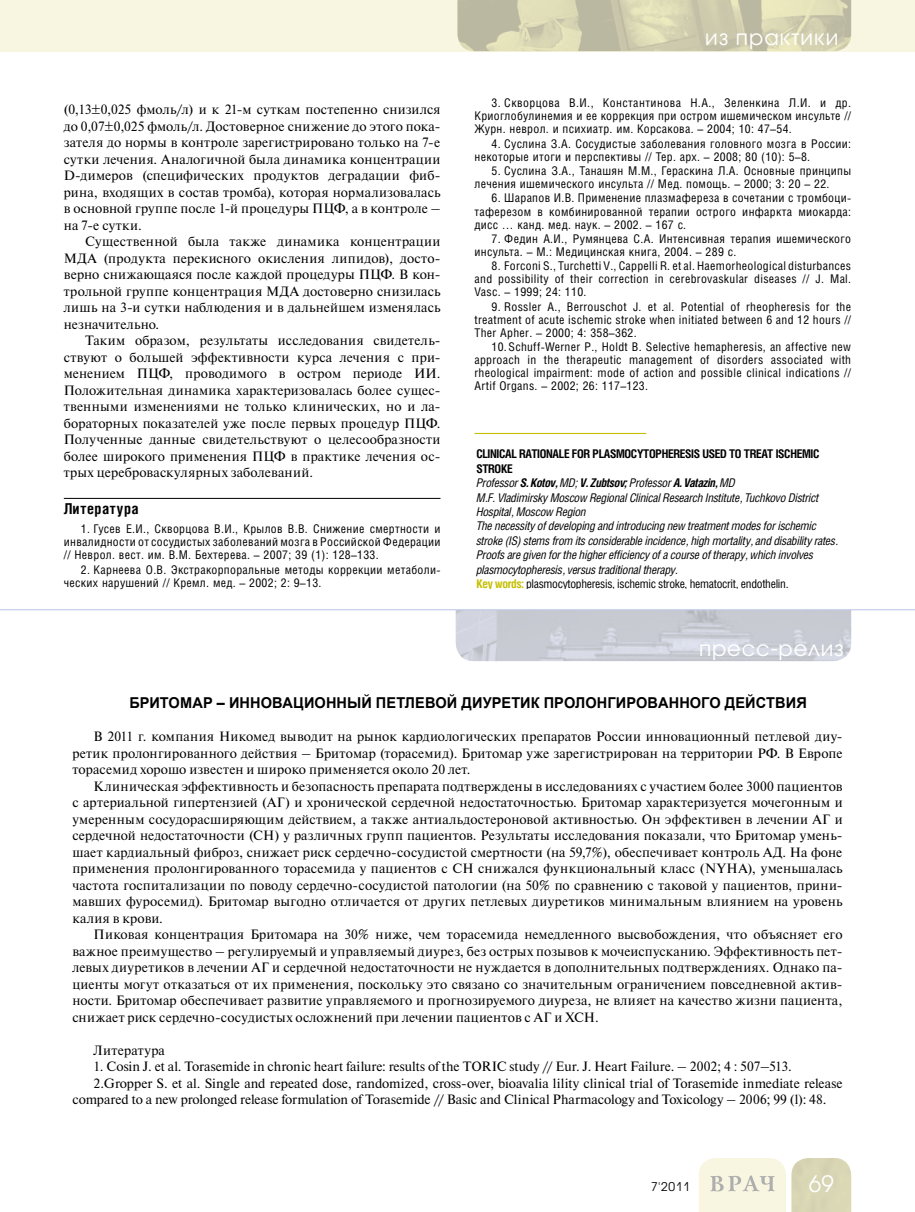
<style>
.page{position:relative;width:915px;height:1212px;background:#fff}
.page>*{position:absolute;margin:0;border:0;box-sizing:border-box;transform-origin:0 0}
.t1{font:22.5px "Avant Garde Gothic C";color:#fff}
.t2{font:21px "Avant Garde Gothic C";letter-spacing:.045em;color:#fff}
.t3{font:700 15px "Arial";letter-spacing:.005em;color:#000}
.t4{font:700 15px "Helios Cond";letter-spacing:.045em;color:#000}
.t5{font:13.5px/16.5px "Newton C";letter-spacing:.005em;color:#000;text-align:justify}
.t6{font:12px/13px "Helios Cond";letter-spacing:.025em;color:#000;text-align:justify}
.t7{font:italic 12px/14.4px "Helios Cond";letter-spacing:-.025em;color:#000}
.t8{font:12px "Avant Garde Gothic C";color:#000}
.s1{font-weight:700;font-style:normal}
.s2{font-weight:700}
.s3{font-weight:700;font-style:normal;color:#c4bf00}
.s4{font-style:normal}
</style>
<div class="page">
<div style="left:0;top:0;width:914px;height:51px;background:#f8f6e0"></div>
<img style="left:457px;top:0;width:393px;height:51px">
<div style="left:791px;top:1158px;width:59px;height:54px;background:#d9d6b5"></div>
<svg style="left:699px;top:1158px;width:86px;height:54px;background:#f2f0dc"></svg>
<hr style="left:64px;top:498px;width:376px;height:1px;background:#000">
<hr style="left:474px;top:433px;width:172px;height:1px;background:#c4bf00">
<img style="left:455px;top:610px;width:395px;height:51px">
<hr style="left:0;top:609px;width:914px;height:1px;background:#becae6">
<p class="t5" style="left:64px;top:101px;width:378px">(0,13±0,025 фмоль/л) и к 21-м суткам постепенно снизился до 0,07±0,025 фмоль/л. Достоверное снижение до этого пока&shy;зателя до нормы в контроле зарегистрировано только на 7-е сутки лечения. Аналогичной была динамика концентрации D-димеров (специфических продуктов деградации фиб&shy;рина, входящих в состав тромба), которая нормализовалась в основной группе после 1-й процедуры ПЦФ, а в контроле – на 7-е сутки.</p>
<p class="t5" style="left:64px;top:233px;width:378px;text-indent:21px">Существенной была также динамика концентрации МДА (продукта перекисного окисления липидов), досто&shy;верно снижающаяся после каждой процедуры ПЦФ. В кон&shy;трольной группе концентрация МДА достоверно снизилась лишь на 3-и сутки наблюдения и в дальнейшем изменялась незначительно.</p>
<p class="t5" style="left:64px;top:332px;width:378px;text-indent:21px">Таким образом, результаты исследования свидетель&shy;ствуют о большей эффективности курса лечения с при&shy;менением ПЦФ, проводимого в остром периоде ИИ.<br>Положительная динамика характеризовалась более сущес&shy;твенными изменениями не только клинических, но и ла&shy;бораторных показателей уже после первых процедур ПЦФ.<br>Полученные данные свидетельствуют о целесообразности более широкого применения ПЦФ в практике лечения ос&shy;трых цереброваскулярных заболеваний.</p>
<p class="t4" style="left:64px;top:500px;width:76px">Литература</p>
<p class="t6" style="left:64px;top:522px;width:378px;text-indent:17px">1. Гусев Е.И., Скворцова В.И., Крылов В.В. Снижение смертности и инвалидности от сосудистых заболеваний мозга в Российской Федерации // Неврол. вест. им. В.М. Бехтерева. – 2007; 39 (1): 128–133.</p>
<p class="t6" style="left:64px;top:562px;width:378px;text-indent:17px">2. Карнеева О.В. Экстракорпоральные методы коррекции метаболи&shy;ческих нарушений // Кремл. мед. – 2002; 2: 9–13.</p>
<h2 class="t2" style="left:704px;top:25px;width:135px">из практики</h2>
<p class="t6" style="left:474px;top:96px;width:378px;text-indent:17px">3. Скворцова В.И., Константинова Н.А., Зеленкина Л.И. и др.<br>Криоглобулинемия и ее коррекция при остром ишемическом инсульте // Журн. неврол. и психиатр. им. Корсакова. – 2004; 10: 47–54.</p>
<p class="t6" style="left:474px;top:137px;width:378px;text-indent:17px">4. Суслина З.А. Сосудистые заболевания головного мозга в России: некоторые итоги и перспективы // Тер. арх. – 2008; 80 (10): 5–8.</p>
<p class="t6" style="left:474px;top:164px;width:378px;text-indent:17px">5. Суслина З.А., Танашян М.М., Гераскина Л.А. Основные принципы лечения ишемического инсульта // Мед. помощь. – 2000; 3: 20 – 22.</p>
<p class="t6" style="left:474px;top:191px;width:378px;text-indent:17px">6. Шарапов И.В. Применение плазмафереза в сочетании с тромбоци&shy;таферезом в комбинированной терапии острого инфаркта миокарда: дисс … канд. мед. наук. – 2002. – 167 с.</p>
<p class="t6" style="left:474px;top:232px;width:378px;text-indent:17px">7. Федин А.И., Румянцева С.А. Интенсивная терапия ишемического инсульта. – М.: Медицинская книга, 2004. – 289 с.</p>
<p class="t6" style="left:474px;top:259px;width:378px;text-indent:17px">8. Forconi S., Turchetti V., Cappelli R. et al. Haemorheological disturbances and possibility of their correction in cerebrovaskular diseases // J. Mal.<br>Vasc. – 1999; 24: 110.</p>
<p class="t6" style="left:474px;top:300px;width:378px;text-indent:17px">9. Rossler A., Berrouschot J. et al. Potential of rheopheresis for the treatment of acute ischemic stroke when initiated between 6 and 12 hours // Ther Apher. – 2000; 4: 358–362.</p>
<p class="t6" style="left:474px;top:340px;width:378px;text-indent:17px">10. Schuff-Werner P., Holdt B. Selective hemapheresis, an affective new approach in the therapeutic management of disorders associated with rheological impairment: mode of action and possible clinical indications // Artif Organs. – 2002; 26: 117–123.</p>
<p class="t7" style="left:476px;top:447px;width:363px"><span class="s1">CLINICAL RATIONALE FOR PLASMOCYTOPHERESIS USED TO TREAT ISCHEMIC STROKE<br></span>Professor <span class="s2">S. Kotov,</span> MD; <span class="s2">V. Zubtsov;</span> Professor <span class="s2">A. Vatazin,</span> MD<br>M.F. Vladimirsky Moscow Regional Clinical Research Institute, Tuchkovo District Hospital, Moscow Region<br>The necessity of developing and introducing new treatment modes for ischemic stroke (IS) stems from its considerable incidence, high mortality, and disability rates.<br>Proofs are given for the higher efficiency of a course of therapy, which involves plasmocytopheresis, versus traditional therapy.<br><span class="s3">Key words:</span> <span class="s4">plasmocytopheresis, ischemic stroke, hematocrit, endothelin.</span></p>
<h2 class="t2" style="left:698px;top:636px;width:146px">пресс-релиз</h2>
<p class="t3" style="left:129px;top:693px;width:678px">БРИТОМАР – ИННОВАЦИОННЫЙ ПЕТЛЕВОЙ ДИУРЕТИК ПРОЛОНГИРОВАННОГО ДЕЙСТВИЯ</p>
<p class="t5" style="left:72px;top:728px;width:771px;text-indent:21px">В 2011 г. компания Никомед выводит на рынок кардиологических препаратов России инновационный петлевой диу&shy;ретик пролонгированного действия – Бритомар (торасемид). Бритомар уже зарегистрирован на территории РФ. В Европе торасемид хорошо известен и широко применяется около 20 лет.</p>
<p class="t5" style="left:72px;top:778px;width:771px;text-indent:21px">Клиническая эффективность и безопасность препарата подтверждены в исследованиях с участием более 3000 пациентов с артериальной гипертензией (АГ) и хронической сердечной недостаточностью. Бритомар характеризуется мочегонным и умеренным сосудорасширяющим действием, а также антиальдостероновой активностью. Он эффективен в лечении АГ и сердечной недостаточности (СН) у различных групп пациентов. Результаты исследования показали, что Бритомар умень&shy;шает кардиальный фиброз, снижает риск сердечно-сосудистой смертности (на 59,7%), обеспечивает контроль АД. На фоне применения пролонгированного торасемида у пациентов с СН снижался функциональный класс (NYHA), уменьшалась частота госпитализации по поводу сердечно-сосудистой патологии (на 50% по сравнению с таковой у пациентов, прини&shy;мавших фуросемид). Бритомар выгодно отличается от других петлевых диуретиков минимальным влиянием на уровень калия в крови.</p>
<p class="t5" style="left:72px;top:926px;width:771px;text-indent:21px">Пиковая концентрация Бритомара на 30% ниже, чем торасемида немедленного высвобождения, что объясняет его важное преимущество – регулируемый и управляемый диурез, без острых позывов к мочеиспусканию. Эффективность пет&shy;левых диуретиков в лечении АГ и сердечной недостаточности не нуждается в дополнительных подтверждениях. Однако па&shy;циенты могут отказаться от их применения, поскольку это связано со значительным ограничением повседневной актив&shy;ности. Бритомар обеспечивает развитие управляемого и прогнозируемого диуреза, не влияет на качество жизни пациента, снижает риск сердечно-сосудистых осложнений при лечении пациентов с АГ и ХСН.</p>
<p class="t5" style="left:94px;top:1042px;width:73px">Литература</p>
<p class="t5" style="left:94px;top:1058px;width:699px">1. Cosin J. et al. Torasemide in chronic heart failure: results of the TORIC study // Eur. J. Heart Failure. – 2002; 4 : 507–513.</p>
<p class="t5" style="left:94px;top:1075px;width:750px">2.Gropper S. et al. Single and repeated dose, randomized, cross-over, bioavalia lility clinical trial of Torasemide inmediate release</p>
<p class="t5" style="left:72px;top:1091px;width:755px">compared to a new prolonged release formulation of Torasemide // Basic and Clinical Pharmacology and Toxicology – 2006; 99 (l): 48.</p>
<p class="t8" style="left:650px;top:1180px;width:40px">7'2011</p>
<h1 class="t1" style="left:808px;top:1170px;width:26px">69</h1>
</div>
